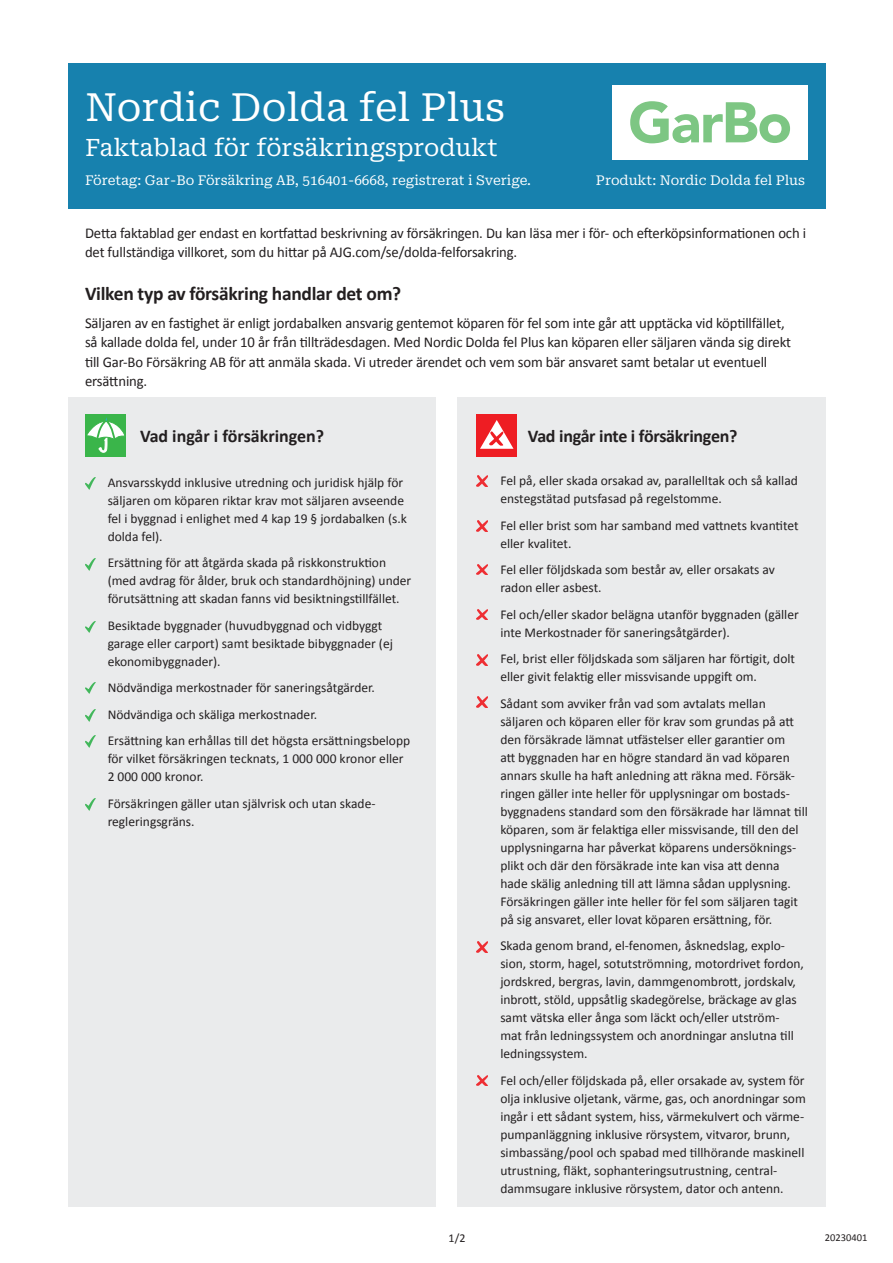
<style>
.page{position:relative;width:893px;height:1263px;background:#fff}
.page>*{position:absolute;margin:0;border:0;box-sizing:border-box;transform-origin:0 0}
.t1{font:39px "Roboto Serif";color:#fff}
.t2{font:24px "Roboto Serif";color:#fff}
.t3{font:700 19.5px "Calibri";letter-spacing:-.015em;color:#231f20}
.t4{font:700 18px "Calibri";letter-spacing:-.015em;color:#231f20}
.t5{font:15px/19.5px "Calibri";letter-spacing:-.01em;color:#231f20}
.t6{font:13.5px/18px "Calibri";color:#231f20}
.t7{font:13.5px "Roboto Serif";color:#fff}
.t8{font:12px "Calibri";color:#231f20}
.t9{font:10.5px "Calibri";color:#231f20}
</style>
<div class="page">
<div style="left:68px;top:398px;width:368px;height:809px;background:#eaebec"></div>
<div style="left:457px;top:398px;width:368px;height:809px;background:#eaebec"></div>
<svg style="left:85px;top:477px;width:11px;height:12px"></svg>
<div style="left:85px;top:414px;width:41px;height:43px;background:#3ab54a"></div>
<svg style="left:87px;top:417px;width:38px;height:36px"></svg>
<svg style="left:85px;top:558px;width:11px;height:12px"></svg>
<svg style="left:85px;top:621px;width:11px;height:12px"></svg>
<svg style="left:85px;top:682px;width:11px;height:12px"></svg>
<div style="left:476px;top:414px;width:41px;height:43px;background:#ee1d23"></div>
<svg style="left:480px;top:420px;width:33px;height:29px"></svg>
<svg style="left:476px;top:475px;width:11px;height:11px"></svg>
<svg style="left:476px;top:521px;width:11px;height:11px"></svg>
<svg style="left:476px;top:564px;width:11px;height:11px"></svg>
<svg style="left:476px;top:609px;width:11px;height:11px"></svg>
<svg style="left:476px;top:654px;width:11px;height:11px"></svg>
<svg style="left:85px;top:710px;width:11px;height:12px"></svg>
<svg style="left:476px;top:697px;width:11px;height:10px"></svg>
<svg style="left:476px;top:942px;width:11px;height:11px"></svg>
<svg style="left:476px;top:1075px;width:11px;height:11px"></svg>
<svg style="left:85px;top:736px;width:11px;height:11px"></svg>
<div style="left:68px;top:63px;width:757px;height:146px;background:#1781ae"></div>
<div style="left:612px;top:85px;width:196px;height:75px;background:#fff"></div>
<svg style="left:630px;top:101px;width:160px;height:42px"></svg>
<svg style="left:85px;top:799px;width:11px;height:12px"></svg>
<h1 class="t1" style="left:85px;top:76px;width:421px">Nordic Dolda fel Plus</h1>
<h2 class="t2" style="left:85px;top:129px;width:414px">Faktablad för försäkringsprodukt</h2>
<p class="t7" style="left:85px;top:170px;width:448px">Företag: Gar-Bo Försäkring AB, 516401-6668, registrerat i Sverige.</p>
<p class="t7" style="left:596px;top:170px;width:211px">Produkt: Nordic Dolda fel Plus</p>
<p class="t5" style="left:85px;top:223px;width:723px">Detta faktablad ger endast en kortfattad beskrivning av försäkringen. Du kan läsa mer i för- och efterköpsinformationen och i det fullständiga villkoret, som du hittar på AJG.com/se/dolda-felforsakring.</p>
<h3 class="t3" style="left:85px;top:279px;width:318px">Vilken typ av försäkring handlar det om?</h3>
<p class="t5" style="left:85px;top:313px;width:708px">Säljaren av en fastighet är enligt jordabalken ansvarig gentemot köparen för fel som inte går att upptäcka vid köptillfället, så kallade dolda fel, under 10 år från tillträdesdagen. Med Nordic Dolda fel Plus kan köparen eller säljaren vända sig direkt till Gar-Bo Försäkring AB för att anmäla skada. Vi utreder ärendet och vem som bär ansvaret samt betalar ut eventuell ersättning.</p>
<h3 class="t4" style="left:140px;top:423px;width:186px">Vad ingår i försäkringen?</h3>
<p class="t6" style="left:108px;top:473px;width:301px">Ansvarsskydd inklusive utredning och juridisk hjälp för säljaren om köparen riktar krav mot säljaren avseende fel i byggnad i enlighet med 4 kap 19 § jordabalken (s.k dolda fel).</p>
<p class="t6" style="left:108px;top:553px;width:305px">Ersättning för att åtgärda skada på riskkonstruktion (med avdrag för ålder, bruk och standardhöjning) under förutsättning att skadan fanns vid besiktningstillfället.</p>
<p class="t6" style="left:108px;top:616px;width:287px">Besiktade byggnader (huvudbyggnad och vidbyggt garage eller carport) samt besiktade bibyggnader (ej ekonomibyggnader).</p>
<p class="t6" style="left:108px;top:674px;width:304px;line-height:26.5px">Nödvändiga merkostnader för saneringsåtgärder.<br>Nödvändiga och skäliga merkostnader.<br>Ersättning kan erhållas till det högsta ersättningsbelopp</p>
<p class="t6" style="left:108px;top:749px;width:297px">för vilket försäkringen tecknats, 1 000 000 kronor eller<br>2 000 000 kronor.</p>
<p class="t6" style="left:108px;top:794px;width:269px">Försäkringen gäller utan självrisk och utan skade&shy;regleringsgräns.</p>
<h3 class="t4" style="left:528px;top:423px;width:211px">Vad ingår inte i försäkringen?</h3>
<p class="t6" style="left:500px;top:471px;width:299px">Fel på, eller skada orsakad av, parallelltak och så kallad enstegstätad putsfasad på regelstomme.</p>
<p class="t6" style="left:500px;top:516px;width:300px">Fel eller brist som har samband med vattnets kvantitet eller kvalitet.</p>
<p class="t6" style="left:500px;top:560px;width:276px">Fel eller följdskada som består av, eller orsakats av radon eller asbest.</p>
<p class="t6" style="left:500px;top:605px;width:300px">Fel och/eller skador belägna utanför byggnaden (gäller inte Merkostnader för saneringsåtgärder).</p>
<p class="t6" style="left:500px;top:649px;width:296px">Fel, brist eller följdskada som säljaren har förtigit, dolt eller givit felaktig eller missvisande uppgift om.</p>
<p class="t6" style="left:500px;top:694px;width:309px">Sådant som avviker från vad som avtalats mellan säljaren och köparen eller för krav som grundas på att den försäkrade lämnat utfästelser eller garantier om<br>att byggnaden har en högre standard än vad köparen annars skulle ha haft anledning att räkna med. Försäk&shy;ringen gäller inte heller för upplysningar om bostads&shy;byggnadens standard som den försäkrade har lämnat till köparen, som är felaktiga eller missvisande, till den del upplysningarna har påverkat köparens undersöknings&shy;plikt och där den försäkrade inte kan visa att denna hade skälig anledning till att lämna sådan upplysning.<br>Försäkringen gäller inte heller för fel som säljaren tagit på sig ansvaret, eller lovat köparen ersättning, för.</p>
<p class="t6" style="left:500px;top:936px;width:305px">Skada genom brand, el-fenomen, åsknedslag, explo&shy;sion, storm, hagel, sotutströmning, motordrivet fordon, jordskred, bergras, lavin, dammgenombrott, jordskalv, inbrott, stöld, uppsåtlig skadegörelse, bräckage av glas samt vätska eller ånga som läckt och/eller utström&shy;mat från ledningssystem och anordningar anslutna till ledningssystem.</p>
<p class="t6" style="left:500px;top:1071px;width:307px">Fel och/eller följdskada på, eller orsakade av, system för olja inklusive oljetank, värme, gas, och anordningar som ingår i ett sådant system, hiss, värmekulvert och värme&shy;pumpanläggning inklusive rörsystem, vitvaror, brunn, simbassäng/pool och spabad med tillhörande maskinell utrustning, fläkt, sophanteringsutrustning, central&shy;dammsugare inklusive rörsystem, dator och antenn.</p>
<p class="t8" style="left:449px;top:1229px;width:18px">1/2</p>
<p class="t9" style="left:825px;top:1230px;width:44px">20230401</p>
</div>
